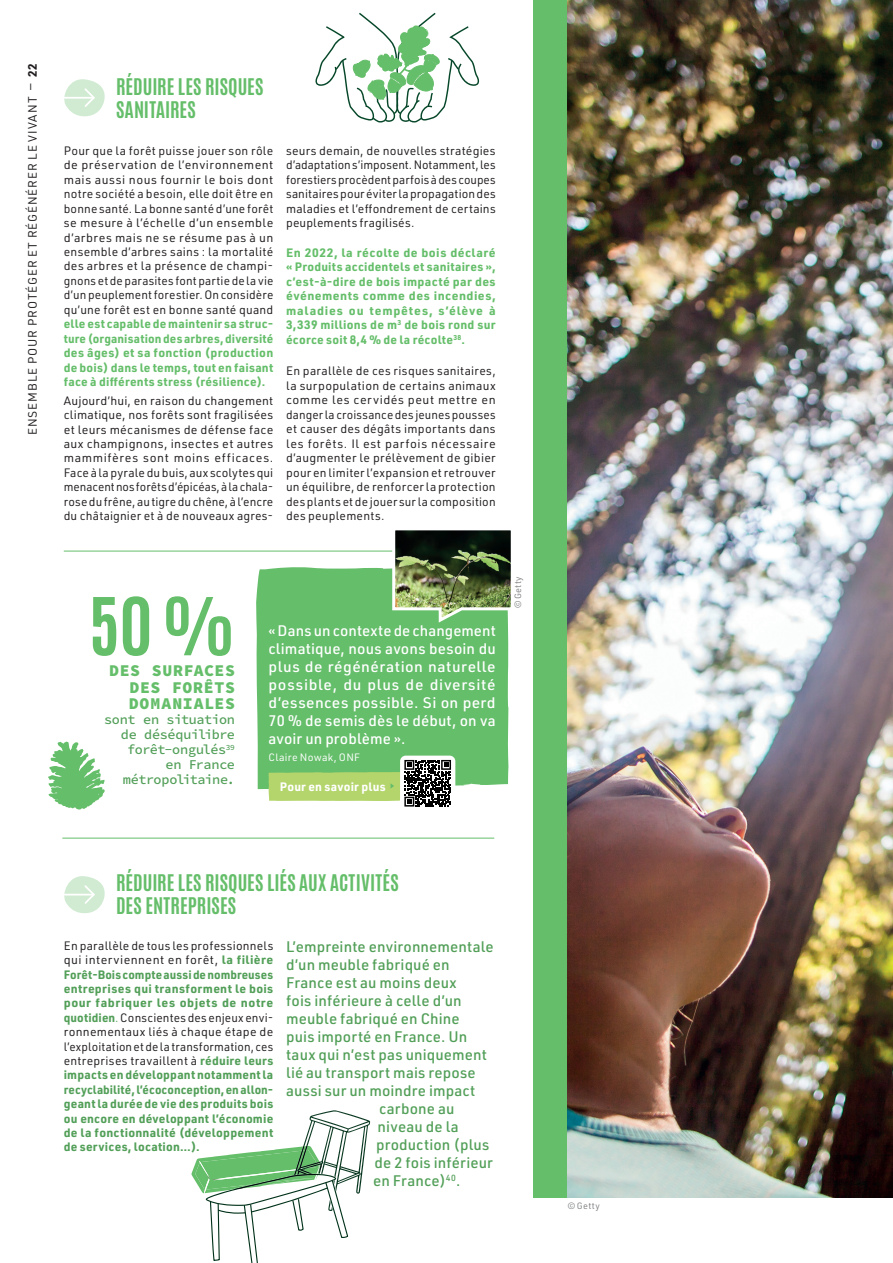
<style>
.page{position:relative;width:893px;height:1263px;background:#fff}
.page>*{position:absolute;margin:0;border:0;box-sizing:border-box;transform-origin:0 0}
.t1{font:67.8px "Antonio";color:#65be6a}
.t2{font:19.5px/22.5px "Antonio";letter-spacing:.005em;color:#65be6a}
.t3{font:16.5px/16.5px "Source Code Variable";letter-spacing:.04em;color:#65be6a;text-align:justify}
.t4{font:500 15px "URWDIN";letter-spacing:.005em;color:#529f58}
.t5{font:500 15px/18px "URWDIN";letter-spacing:.015em;color:#fff;text-align:justify}
.t6{font:13.5px/15px "Source Code Variable";letter-spacing:-.03em;color:#529f58;text-align:right}
.t7{font:12px/14.4px "URWDIN";letter-spacing:.02em;color:#231f20;text-align:justify}
.t8{font:700 12px/14.4px "URWDIN";letter-spacing:.02em;color:#529f58;text-align:justify}
.t9{font:700 12px/14.5px "URWDIN";letter-spacing:.025em;color:#65be6a;text-align:justify}
.t10{font:12px "URWDIN";letter-spacing:.08em;color:#231f20}
.t11{font:700 12px "URWDIN";letter-spacing:.015em;color:#fff}
.t12{font:10.5px "URWDIN";letter-spacing:.025em;color:#fff}
.t13{font:9px "URWDIN";letter-spacing:.045em;color:#808285}
.s1{font-weight:700}
.s2{font-weight:400;color:#231f20}
.s3{font-weight:400}
</style>
<div class="page">
<div style="left:256px;top:567px;width:252px;height:223px;background:#65be6a"></div>
<div style="left:534px;top:0;width:359px;height:1198px;background:#65be6a"></div>
<img style="left:568px;top:0;width:325px;height:1198px">
<svg style="left:64px;top:79px;width:41px;height:38px"></svg>
<svg style="left:64px;top:876px;width:41px;height:37px"></svg>
<svg style="left:268px;top:757px;width:183px;height:50px"></svg>
<div style="left:400px;top:756px;width:55px;height:55px;border:3px solid #fff;border-radius:4px"></div>
<hr style="left:64px;top:551px;width:347px;height:1px;background:#65be6a">
<hr style="left:62px;top:838px;width:432px;height:1px;background:#65be6a">
<svg style="left:48px;top:742px;width:57px;height:67px"></svg>
<svg style="left:191px;top:1110px;width:179px;height:153px"></svg>
<img style="left:391px;top:530px;width:120px;height:95px">
<svg style="left:315px;top:13px;width:165px;height:110px"></svg>
<p class="t10" style="left:25px;top:435px;width:373px;rotate:-90deg">ENSEMBLE POUR PROTÉGER ET RÉGÉNÉRER LE VIVANT — <span class="s1">22</span></p>
<h2 class="t2" style="left:116px;top:76px;width:149px">RÉDUIRE LES RISQUES<br>SANITAIRES</h2>
<p class="t7" style="left:64px;top:143px;width:211px">Pour que la forêt puisse jouer son rôle de préservation de l’environnement mais aussi nous fournir le bois dont notre société a besoin, elle doit être en bonne santé. La bonne santé d’une forêt se mesure à l’échelle d’un ensemble d’arbres mais ne se résume pas à un ensemble d’arbres sains : la mortalité des arbres et la présence de champi&shy;gnons et de parasites font partie de la vie d’un peuplement forestier. On considère qu’une forêt est en bonne santé quand</p>
<p class="t9" style="left:64px;top:316px;width:211px">elle est capable de maintenir sa struc&shy;ture (organisation des arbres, diversité des âges) et sa fonction (production de bois) dans le temps, tout en faisant face à différents stress (résilience).</p>
<p class="t7" style="left:64px;top:393px;width:211px">Aujourd’hui, en raison du changement climatique, nos forêts sont fragilisées et leurs mécanismes de défense face aux champignons, insectes et autres mammifères sont moins efficaces.<br>Face à la pyrale du buis, aux scolytes qui menacent nos forêts d’épicéas, à la chala&shy;rose du frêne, au tigre du chêne, à l’encre du châtaignier et à de nouveaux agres-</p>
<p class="t7" style="left:286px;top:143px;width:211px">seurs demain, de nouvelles stratégies d’adaptation s’imposent. Notamment, les forestiers procèdent parfois à des coupes sanitaires pour éviter la propagation des maladies et l’effondrement de certains peuplements fragilisés.</p>
<p class="t9" style="left:286px;top:245px;width:211px">En 2022, la récolte de bois déclaré « Produits accidentels et sanitaires », c’est-à-dire de bois impacté par des événements comme des incendies, maladies ou tempêtes, s’élève à 3,339 millions de m<sup>3</sup> de bois rond sur écorce soit 8,4 % de la récolte<sup>38</sup>.</p>
<p class="t7" style="left:286px;top:363px;width:211px">En parallèle de ces risques sanitaires, la surpopulation de certains animaux comme les cervidés peut mettre en danger la croissance des jeunes pousses et causer des dégâts importants dans les forêts. Il est parfois nécessaire d’augmenter le prélèvement de gibier pour en limiter l’expansion et retrouver un équilibre, de renforcer la protection des plants et de jouer sur la composition des peuplements.</p>
<h1 class="t1" style="left:89px;top:578px;width:148px">50%</h1>
<h3 class="t3" style="left:129px;top:663px;width:108px;text-indent:-20px">DES SURFACES DES FORÊTS DOMANIALES</h3>
<p class="t6" style="left:104px;top:712px;width:132px">sont en situation de déséquilibre forêt-ongulés<sup>39<br></sup>en France métropolitaine.</p>
<p class="t5" style="left:268px;top:621px;width:229px">« Dans un contexte de changement climatique, nous avons besoin du plus de régénération naturelle possible, du plus de diversité d’essences possible. Si on perd 70 % de semis dès le début, on va avoir un problème ».</p>
<p class="t12" style="left:268px;top:750px;width:93px">Claire Nowak, ONF</p>
<p class="t11" style="left:280px;top:778px;width:107px">Pour en savoir plus</p>
<p class="t13" style="left:512px;top:608px;width:34px;rotate:-90deg">© Getty</p>
<h2 class="t2" style="left:116px;top:872px;width:284px">RÉDUIRE LES RISQUES LIÉS AUX ACTIVITÉS<br>DES ENTREPRISES</h2>
<p class="t4" style="left:286px;top:936px;width:209px">L’empreinte environnementale</p>
<p class="t4" style="left:286px;top:954px;width:165px">d’un meuble fabriqué en</p>
<p class="t4" style="left:286px;top:972px;width:172px">France est au moins deux</p>
<p class="t4" style="left:286px;top:990px;width:177px">fois inférieure à celle d’un</p>
<p class="t4" style="left:286px;top:1008px;width:175px">meuble fabriqué en Chine</p>
<p class="t4" style="left:286px;top:1026px;width:183px">puis importé en France. Un</p>
<p class="t4" style="left:286px;top:1044px;width:202px">taux qui n’est pas uniquement</p>
<p class="t4" style="left:286px;top:1062px;width:191px">lié au transport mais repose</p>
<p class="t4" style="left:286px;top:1080px;width:191px">aussi sur un moindre impact</p>
<p class="t4" style="left:379px;top:1098px;width:77px">carbone au</p>
<p class="t4" style="left:378px;top:1116px;width:83px">niveau de la</p>
<p class="t4" style="left:376px;top:1134px;width:115px">production (plus</p>
<p class="t4" style="left:375px;top:1152px;width:120px">de 2 fois inférieur</p>
<p class="t4" style="left:373px;top:1170px;width:89px">en France)<sup>40</sup>.</p>
<p class="t8" style="left:64px;top:938px;width:211px"><span class="s2">En parallèle de tous les professionnels qui interviennent en forêt,</span> la filière Forêt-Bois compte aussi de nombreuses entreprises qui transforment le bois pour fabriquer les objets de notre quotidien<span class="s3">.</span> <span class="s2">Conscientes des enjeux envi&shy;ronnementaux liés à chaque étape de l’exploitation et de la transformation, ces entreprises travaillent à</span> réduire leurs impacts en développant notamment la recyclabilité, l’écoconception, en allon&shy;geant la durée de vie des produits bois ou encore en développant l’économie de la fonctionnalité (développement de services, location…).</p>
<p class="t13" style="left:568px;top:1199px;width:34px">© Getty</p>
</div>
